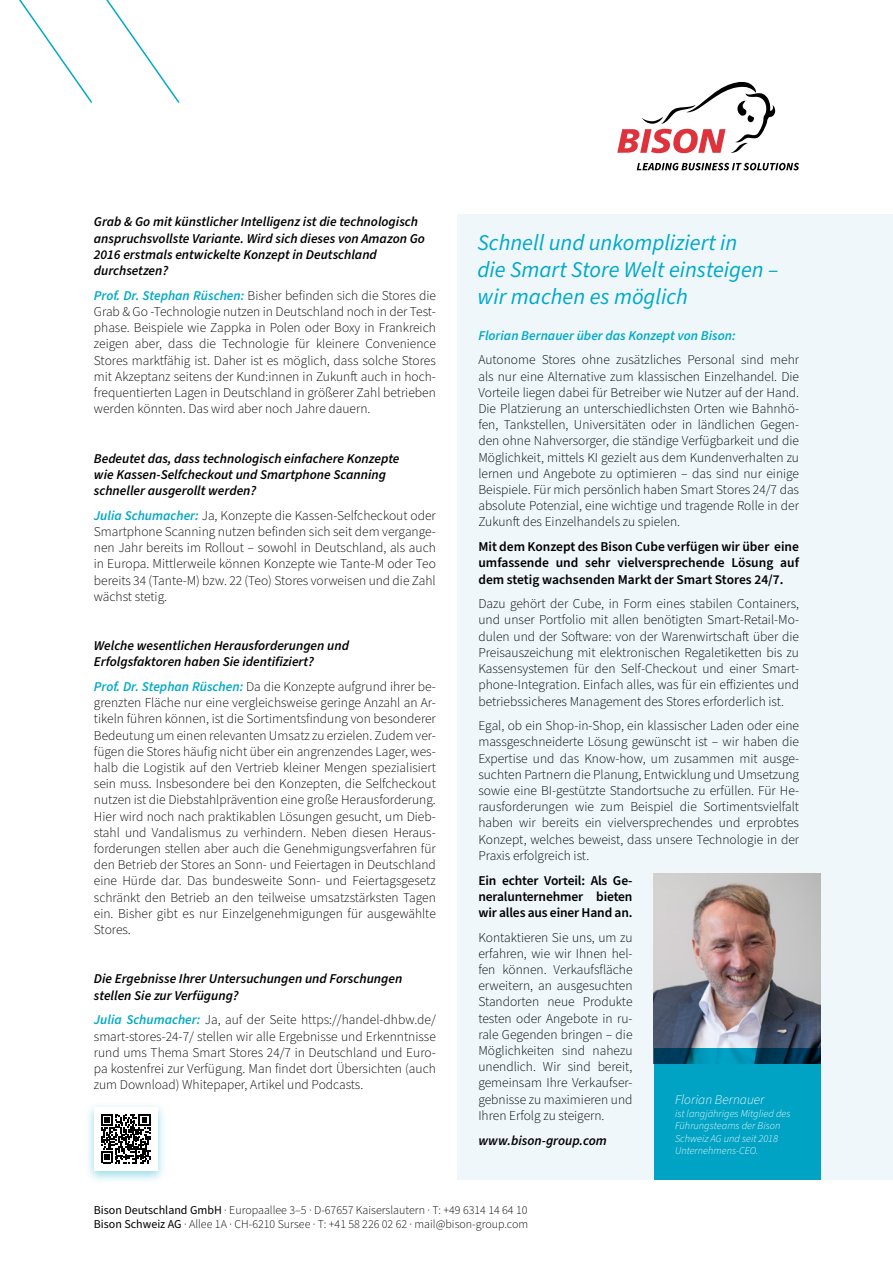
<style>
.page{position:relative;width:893px;height:1263px;background:#fff}
.page>*{position:absolute;margin:0;border:0;box-sizing:border-box;transform-origin:0 0}
.t1{font:italic 22.5px/27px "Source Sans Pro";color:#00a9c8}
.t2{font:300 13.5px/16.2px "Source Sans Pro";color:#000;text-align:justify}
.t3{font:italic 600 13.5px/16.2px "Source Sans Pro";color:#000}
.t4{font:600 13.5px/16.2px "Source Sans Pro";letter-spacing:-.01em;color:#000;text-align:justify}
.t5{font:italic 600 13.5px "Source Sans Pro";color:#00a9c8}
.t6{font:italic 300 13.5px "Source Sans Pro";color:#fff}
.t7{font:300 12px/14.4px "Source Sans Pro";color:#000}
.t8{font:italic 300 10.5px/12.6px "Source Sans Pro";color:#fff}
.s1{font-weight:600;font-style:italic;color:#00a9c8}
.s2{font-weight:400}
</style>
<div class="page">
<svg style="left:19px;top:0;width:161px;height:103px"></svg>
<div style="left:457px;top:214px;width:436px;height:966px;background:#eff7fb"></div>
<img style="left:654px;top:874px;width:166px;height:174px">
<div style="left:654px;top:1048px;width:166px;height:132px;background:#00a9c8"></div>
<svg style="left:617px;top:82px;width:158px;height:71px"></svg>
<svg style="left:637px;top:163px;width:162px;height:7px"></svg>
<div style="left:84px;top:1101px;width:83px;height:83px;background:#00a9c8;opacity:.4"></div>
<div style="left:94px;top:1107px;width:64px;height:63px;background:#fff"></div>
<svg style="left:101px;top:1114px;width:50px;height:49px"></svg>
<p class="t3" style="left:94px;top:214px;width:332px">Grab &amp; Go mit künstlicher Intelligenz ist die technologisch anspruchsvollste Variante. Wird sich dieses von Amazon Go 2016 erstmals entwickelte Konzept in Deutschland durchsetzen?</p>
<p class="t2" style="left:94px;top:288px;width:343px"><span class="s1">Prof. Dr. Stephan Rüschen:</span> Bisher befinden sich die Stores die Grab &amp; Go -Technologie nutzen in Deutschland noch in der Test&shy;phase. Beispiele wie Zappka in Polen oder Boxy in Frankreich zeigen aber, dass die Technologie für kleinere Convenience Stores marktfähig ist. Daher ist es möglich, dass solche Stores mit Akzeptanz seitens der Kund:innen in Zukunft auch in hoch&shy;frequentierten Lagen in Deutschland in größerer Zahl betrieben werden könnten. Das wird aber noch Jahre dauern.</p>
<p class="t3" style="left:94px;top:450px;width:307px">Bedeutet das, dass technologisch einfachere Konzepte wie Kassen-Selfcheckout und Smartphone Scanning schneller ausgerollt werden?</p>
<p class="t2" style="left:94px;top:507px;width:343px"><span class="s1">Julia Schumacher:</span> Ja, Konzepte die Kassen-Selfcheckout oder Smartphone Scanning nutzen befinden sich seit dem vergange&shy;nen Jahr bereits im Rollout – sowohl in Deutschland, als auch in Europa. Mittlerweile können Konzepte wie Tante-M oder Teo bereits 34 (Tante-M) bzw. 22 (Teo) Stores vorweisen und die Zahl wächst stetig.</p>
<p class="t3" style="left:94px;top:638px;width:257px">Welche wesentlichen Herausforderungen und<br>Erfolgsfaktoren haben Sie identifiziert?</p>
<p class="t2" style="left:94px;top:679px;width:343px"><span class="s1">Prof. Dr. Stephan Rüschen:</span> Da die Konzepte aufgrund ihrer be&shy;grenzten Fläche nur eine vergleichsweise geringe Anzahl an Ar&shy;tikeln führen können, ist die Sortimentsfindung von besonderer Bedeutung um einen relevanten Umsatz zu erzielen. Zudem ver&shy;fügen die Stores häufig nicht über ein angrenzendes Lager, wes&shy;halb die Logistik auf den Vertrieb kleiner Mengen spezialisiert sein muss. Insbesondere bei den Konzepten, die Selfcheckout nutzen ist die Diebstahlprävention eine große Herausforderung.<br>Hier wird noch nach praktikablen Lösungen gesucht, um Dieb&shy;stahl und Vandalismus zu verhindern. Neben diesen Heraus&shy;forderungen stellen aber auch die Genehmigungsverfahren für den Betrieb der Stores an Sonn- und Feiertagen in Deutschland eine Hürde dar. Das bundesweite Sonn- und Feiertagsgesetz schränkt den Betrieb an den teilweise umsatzstärksten Tagen ein. Bisher gibt es nur Einzelgenehmigungen für ausgewählte Stores.</p>
<p class="t3" style="left:94px;top:971px;width:310px">Die Ergebnisse Ihrer Untersuchungen und Forschungen stellen Sie zur Verfügung?</p>
<p class="t2" style="left:94px;top:1012px;width:343px"><span class="s1">Julia Schumacher:</span> Ja, auf der Seite https://handel-dhbw.de/ smart-stores-24-7/ stellen wir alle Ergebnisse und Erkenntnisse rund ums Thema Smart Stores 24/7 in Deutschland und Euro&shy;pa kostenfrei zur Verfügung. Man findet dort Übersichten (auch zum Download) Whitepaper, Artikel und Podcasts.</p>
<h1 class="t1" style="left:477px;top:230px;width:303px">Schnell und unkompliziert in<br>die Smart Store Welt einsteigen – wir machen es möglich</h1>
<p class="t5" style="left:478px;top:326px;width:259px">Florian Bernauer über das Konzept von Bison:</p>
<p class="t2" style="left:478px;top:352px;width:322px">Autonome Stores ohne zusätzliches Personal sind mehr als nur eine Alternative zum klassischen Einzelhandel. Die Vorteile liegen dabei für Betreiber wie Nutzer auf der Hand.<br>Die Platzierung an unterschiedlichsten Orten wie Bahnhö&shy;fen, Tankstellen, Universitäten oder in ländlichen Gegen&shy;den ohne Nahversorger, die ständige Verfügbarkeit und die Möglichkeit, mittels KI gezielt aus dem Kundenverhalten zu lernen und Angebote zu optimieren – das sind nur einige Beispiele. Für mich persönlich haben Smart Stores 24/7 das absolute Potenzial, eine wichtige und tragende Rolle in der Zukunft des Einzelhandels zu spielen.</p>
<p class="t4" style="left:478px;top:539px;width:322px">Mit dem Konzept des Bison Cube verfügen wir über eine umfassende und sehr vielversprechende Lösung auf dem stetig wachsenden Markt der Smart Stores 24/7.</p>
<p class="t2" style="left:478px;top:596px;width:322px">Dazu gehört der Cube, in Form eines stabilen Containers, und unser Portfolio mit allen benötigten Smart-Retail-Mo&shy;dulen und der Software: von der Warenwirtschaft über die Preisauszeichung mit elektronischen Regaletiketten bis zu Kassensystemen für den Self-Checkout und einer Smart&shy;phone-Integration. Einfach alles, was für ein effizientes und betriebssicheres Management des Stores erforderlich ist.</p>
<p class="t2" style="left:478px;top:718px;width:322px">Egal, ob ein Shop-in-Shop, ein klassischer Laden oder eine massgeschneiderte Lösung gewünscht ist – wir haben die Expertise und das Know-how, um zusammen mit ausge&shy;suchten Partnern die Planung, Entwicklung und Umsetzung sowie eine BI-gestützte Standortsuche zu erfüllen. Für He&shy;rausforderungen wie zum Beispiel die Sortimentsvielfalt haben wir bereits ein vielversprechendes und erprobtes Konzept, welches beweist, dass unsere Technologie in der Praxis erfolgreich ist.</p>
<p class="t4" style="left:478px;top:872px;width:156px">Ein echter Vorteil: Als Ge&shy;neralunternehmer bieten wir alles aus einer Hand an.</p>
<p class="t2" style="left:478px;top:929px;width:156px">Kontaktieren Sie uns, um zu erfahren, wie wir Ihnen hel&shy;fen können. Verkaufsfläche erweitern, an ausgesuchten Standorten neue Produkte testen oder Angebote in ru&shy;rale Gegenden bringen – die Möglichkeiten sind nahezu unendlich. Wir sind bereit, gemeinsam Ihre Verkaufser&shy;gebnisse zu maximieren und Ihren Erfolg zu steigern.</p>
<p class="t3" style="left:478px;top:1132px;width:130px">www.bison-group.com</p>
<p class="t6" style="left:675px;top:1090px;width:91px">Florian Bernauer</p>
<p class="t8" style="left:675px;top:1107px;width:117px">ist langjähriges Mitglied des<br>Führungsteams der Bison<br>Schweiz AG und seit 2018<br>Unternehmens-CEO.</p>
<p class="t7" style="left:94px;top:1203px;width:436px"><span class="s2">Bison Deutschland GmbH</span> · Europaallee 3–5 · D-67657 Kaiserslautern · T: +49 6314 14 64 10<br><span class="s2">Bison Schweiz AG</span> · Allee 1A · CH-6210 Sursee · T: +41 58 226 02 62 · mail@bison-group.com</p>
</div>
